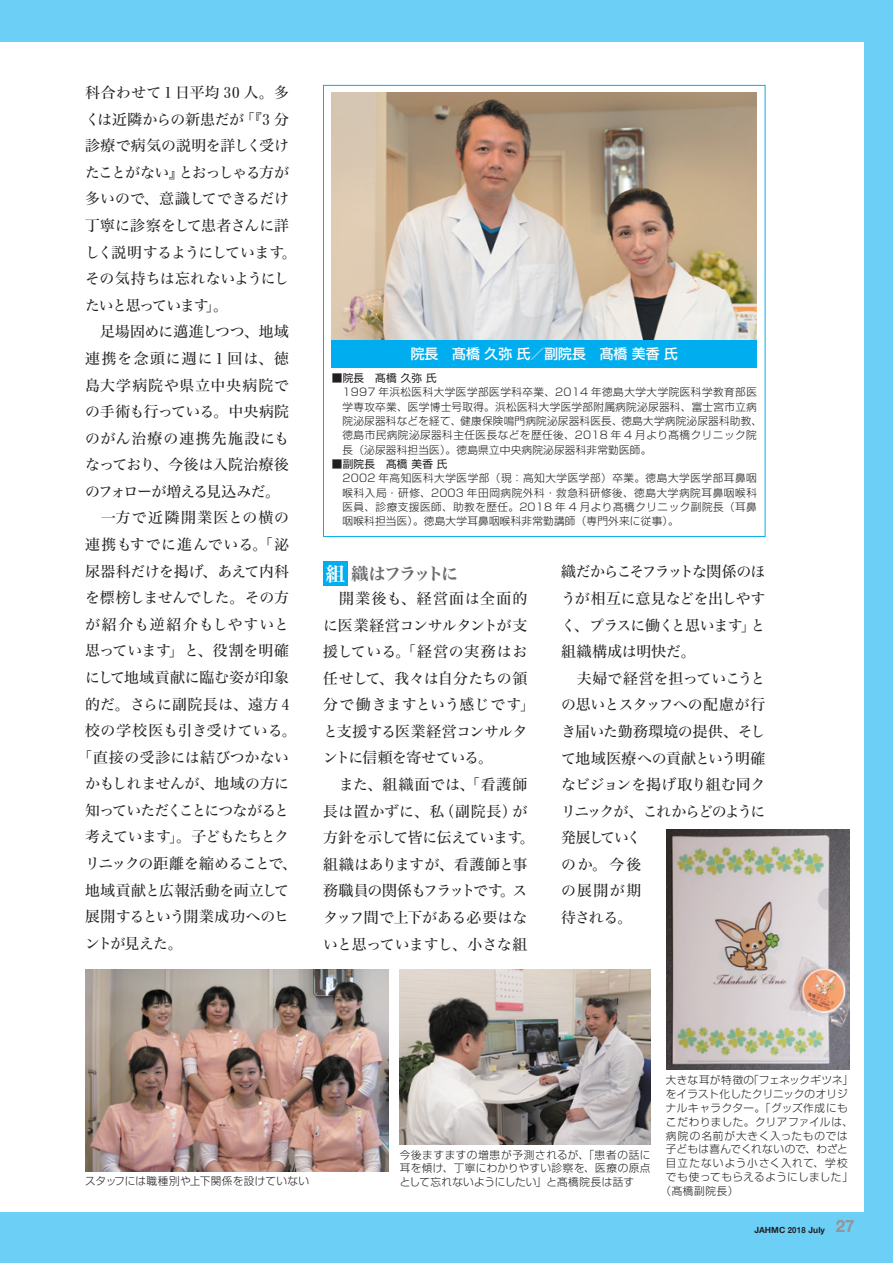
<style>
.page{position:relative;width:893px;height:1263px;background:#6bcff6}
.page>*{position:absolute;margin:0;border:0;box-sizing:border-box;transform-origin:0 0}
.t1{font:16.95px "Hira Min Std W7";letter-spacing:-.12em;color:#6c6d70}
.t2{font:14.85px/26.5px "Hira Min Std W4";letter-spacing:-.015em;color:#231f20}
.t3{font:14.85px "Hira Min Std W4";letter-spacing:-.075em;color:#231f20}
.t4{font:14.85px "Hira Min Std W4";letter-spacing:.025em;color:#231f20}
.t5{font:14.85px "Hira Min Std W4";letter-spacing:.005em;color:#231f20}
.t6{font:14.85px "Hira Min Std W4";letter-spacing:.015em;color:#231f20}
.t7{font:14.85px "Hira Min Std W4";letter-spacing:.075em;color:#231f20}
.t8{font:14.85px "Hira Min Std W4";letter-spacing:-.09em;color:#231f20}
.t9{font:14.85px "Hira Min Std W4";letter-spacing:-.06em;color:#231f20}
.t10{font:14.85px "Hira Min Std W4";letter-spacing:-.065em;color:#231f20}
.t11{font:14.85px "Hira Min Std W4";letter-spacing:-.07em;color:#231f20}
.t12{font:14.85px "Hira Min Std W4";letter-spacing:.04em;color:#231f20}
.t13{font:14.85px "Hira Min Std W4";letter-spacing:-.035em;color:#231f20}
.t14{font:14.85px "Hira Min Std W4";letter-spacing:.065em;color:#231f20}
.t15{font:14.85px "Hira Min Std W4";letter-spacing:.09em;color:#231f20}
.t16{font:14.85px "Hira Min Std W4";letter-spacing:.06em;color:#231f20}
.t17{font:14.85px "Hira Min Std W4";letter-spacing:-.08em;color:#231f20}
.t18{font:500 13.8px "Shin Go Pro";color:#fff}
.t19{font:300 10.65px/14.4px "Shin Go Pro";letter-spacing:.025em;color:#231f20}
.t20{font:300 10.65px/13.8px "Shin Go Pro";letter-spacing:.05em;color:#231f20}
.t21{font:10.65px "Shin Go Pro";letter-spacing:.02em;color:#231f20}
.t22{font:300 10.65px "Shin Go Pro";letter-spacing:.045em;color:#231f20}
.t23{font:300 10.65px "Shin Go Pro";letter-spacing:.08em;color:#231f20}
.t24{font:300 10.65px "Shin Go Pro";letter-spacing:.09em;color:#231f20}
.t25{font:700 8.55px "Helvetica Neue LT Std";color:#231f20}
.s1{font-size:19.2px;color:#fff}
.s2{font-size:16.95px;color:#939598}
</style>
<div class="page">
<div style="left:0;top:43px;width:863px;height:1169px;background:#fff"></div>
<img style="left:332px;top:93px;width:425px;height:247px">
<div style="left:332px;top:340px;width:425px;height:28px;background:#00aeef"></div>
<div style="left:323px;top:561px;width:24px;height:24px;background:#00aeef"></div>
<img style="left:85px;top:969px;width:304px;height:203px">
<img style="left:400px;top:969px;width:251px;height:176px">
<img style="left:666px;top:829px;width:184px;height:240px">
<p class="t4" style="left:85px;top:82px;width:206px">科合わせて 1 日平均 30 人。多</p>
<p class="t2" style="left:85px;top:106px;width:206px">くは近隣からの新患だが「『3 分</p>
<p class="t2" style="left:85px;top:132px;width:206px">診療で病気の説明を詳しく受け</p>
<p class="t8" style="left:85px;top:162px;width:206px">たことがない』とおっしゃる方が</p>
<p class="t2" style="left:85px;top:185px;width:206px">多いので、意識してできるだけ</p>
<p class="t2" style="left:85px;top:212px;width:206px">丁寧に診察をして患者さんに詳</p>
<p class="t9" style="left:85px;top:241px;width:213px">しく説明するようにしています。</p>
<p class="t2" style="left:85px;top:265px;width:206px">その気持ちは忘れないようにし</p>
<p class="t17" style="left:85px;top:295px;width:144px">たいと思っています」。</p>
<p class="t2" style="left:85px;top:318px;width:206px">　足場固めに邁進しつつ、地域</p>
<p class="t7" style="left:85px;top:348px;width:206px">連携を念頭に週に 1 回は、徳</p>
<p class="t14" style="left:85px;top:374px;width:206px">島大学病院や県立中央病院で</p>
<p class="t2" style="left:85px;top:398px;width:206px">の手術も行っている。中央病院</p>
<p class="t7" style="left:85px;top:427px;width:206px">のがん治療の連携先施設にも</p>
<p class="t2" style="left:85px;top:451px;width:206px">なっており、今後は入院治療後</p>
<p class="t3" style="left:85px;top:481px;width:197px">のフォローが増える見込みだ。</p>
<p class="t15" style="left:85px;top:507px;width:206px">　一方で近隣開業医との横の</p>
<p class="t12" style="left:85px;top:534px;width:206px">連携もすでに進んでいる。「泌</p>
<p class="t2" style="left:85px;top:557px;width:206px">尿器科だけを掲げ、あえて内科</p>
<p class="t13" style="left:85px;top:587px;width:206px">を標榜しませんでした。その方</p>
<p class="t16" style="left:85px;top:613px;width:206px">が紹介も逆紹介もしやすいと</p>
<p class="t2" style="left:85px;top:637px;width:206px">思っています」と、役割を明確</p>
<p class="t5" style="left:85px;top:667px;width:206px">にして地域貢献に臨む姿が印象</p>
<p class="t6" style="left:85px;top:693px;width:206px">的だ。さらに副院長は、遠方 4</p>
<p class="t4" style="left:85px;top:720px;width:213px">校の学校医も引き受けている。</p>
<p class="t6" style="left:78px;top:746px;width:213px">「直接の受診には結びつかない</p>
<p class="t2" style="left:85px;top:770px;width:206px">かもしれませんが、地域の方に</p>
<p class="t10" style="left:85px;top:800px;width:206px">知っていただくことにつながると</p>
<p class="t11" style="left:85px;top:826px;width:206px">考えています」。子どもたちとク</p>
<p class="t3" style="left:85px;top:853px;width:213px">リニックの距離を縮めることで、</p>
<p class="t5" style="left:85px;top:879px;width:206px">地域貢献と広報活動を両立して</p>
<p class="t2" style="left:85px;top:903px;width:206px">展開するという開業成功へのヒ</p>
<p class="t2" style="left:85px;top:930px;width:99px">ントが見えた。</p>
<p class="t18" style="left:411px;top:343px;width:269px">院長　髙橋 久弥 氏／副院長　髙橋 美香 氏</p>
<p class="t21" style="left:332px;top:369px;width:106px">■院長　髙橋 久弥 氏</p>
<p class="t19" style="left:342px;top:384px;width:421px">1997 年浜松医科大学医学部医学科卒業、2014 年徳島大学大学院医科学教育部医学専攻卒業、医学博士号取得。浜松医科大学医学部附属病院泌尿器科、富士宮市立病院泌尿器科などを経て、健康保険鳴門病院泌尿器科医長、徳島大学病院泌尿器科助教、徳島市民病院泌尿器科主任医長などを歴任後、2018 年 4 月より髙橋クリニック院長（泌尿器科担当医）。徳島県立中央病院泌尿器科非常勤医師。</p>
<p class="t21" style="left:332px;top:455px;width:117px">■副院長　髙橋 美香 氏</p>
<p class="t19" style="left:342px;top:470px;width:416px;text-align:justify">2002 年高知医科大学医学部（現：高知大学医学部）卒業。徳島大学医学部耳鼻咽喉科入局・研修、2003 年田岡病院外科・救急科研修後、徳島大学病院耳鼻咽喉科医員、診療支援医師、助教を歴任。2018 年 4 月より髙橋クリニック副院長（耳鼻咽喉科担当医）。徳島大学耳鼻咽喉科非常勤講師（専門外来に従事）。</p>
<p class="t1" style="left:326px;top:561px;width:134px"><span class="s1">組</span>織はフラットに</p>
<p class="t2" style="left:323px;top:585px;width:213px">　開業後も、経営面は全面的に医業経営コンサルタントが支援している。「経営の実務はお任せして、我々は自分たちの領分で働きますという感じです」と支援する医業経営コンサルタントに信頼を寄せている。<br>　また、組織面では、「看護師長は置かずに、私（副院長）が方針を示して皆に伝えています。組織はありますが、看護師と事務職員の関係もフラットです。スタッフ間で上下がある必要はないと思っていますし、小さな組</p>
<p class="t2" style="left:561px;top:558px;width:206px">織だからこそフラットな関係のほうが相互に意見などを出しやすく、プラスに働くと思います」と組織構成は明快だ。<br>　夫婦で経営を担っていこうとの思いとスタッフへの配慮が行き届いた勤務環境の提供、そして地域医療への貢献という明確なビジョンを掲げ取り組む同クリニックが、これからどのように発展していく<br>のか。今後<br>の展開が期<br>待される。</p>
<p class="t20" style="left:400px;top:1146px;width:252px">今後ますますの増患が予測されるが、「患者の話に耳を傾け、丁寧にわかりやすい診察を、医療の原点</p>
<p class="t19" style="left:85px;top:1173px;width:225px">スタッフには職種別や上下関係を設けていない</p>
<p class="t19" style="left:400px;top:1174px;width:236px">として忘れないようにしたい」と髙橋院長は話す</p>
<p class="t19" style="left:666px;top:1072px;width:189px">大きな耳が特徴の「フェネックギツネ」</p>
<p class="t19" style="left:666px;top:1086px;width:183px">をイラスト化したクリニックのオリジ</p>
<p class="t22" style="left:666px;top:1099px;width:183px">ナルキャラクター。「グッズ作成にも</p>
<p class="t19" style="left:666px;top:1113px;width:189px">こだわりました。クリアファイルは、</p>
<p class="t23" style="left:666px;top:1127px;width:183px">病院の名前が大きく入ったものでは</p>
<p class="t19" style="left:666px;top:1141px;width:183px">子どもは喜んでくれないので、わざと</p>
<p class="t24" style="left:666px;top:1154px;width:183px">目立たないよう小さく入れて、学校</p>
<p class="t19" style="left:666px;top:1168px;width:189px">でも使ってもらえるようにしました」</p>
<p class="t19" style="left:661px;top:1182px;width:79px">（髙橋副院長）</p>
<p class="t25" style="left:754px;top:1224px;width:102px">JAHMC 2018 July <span class="s2">27</span></p>
</div>
